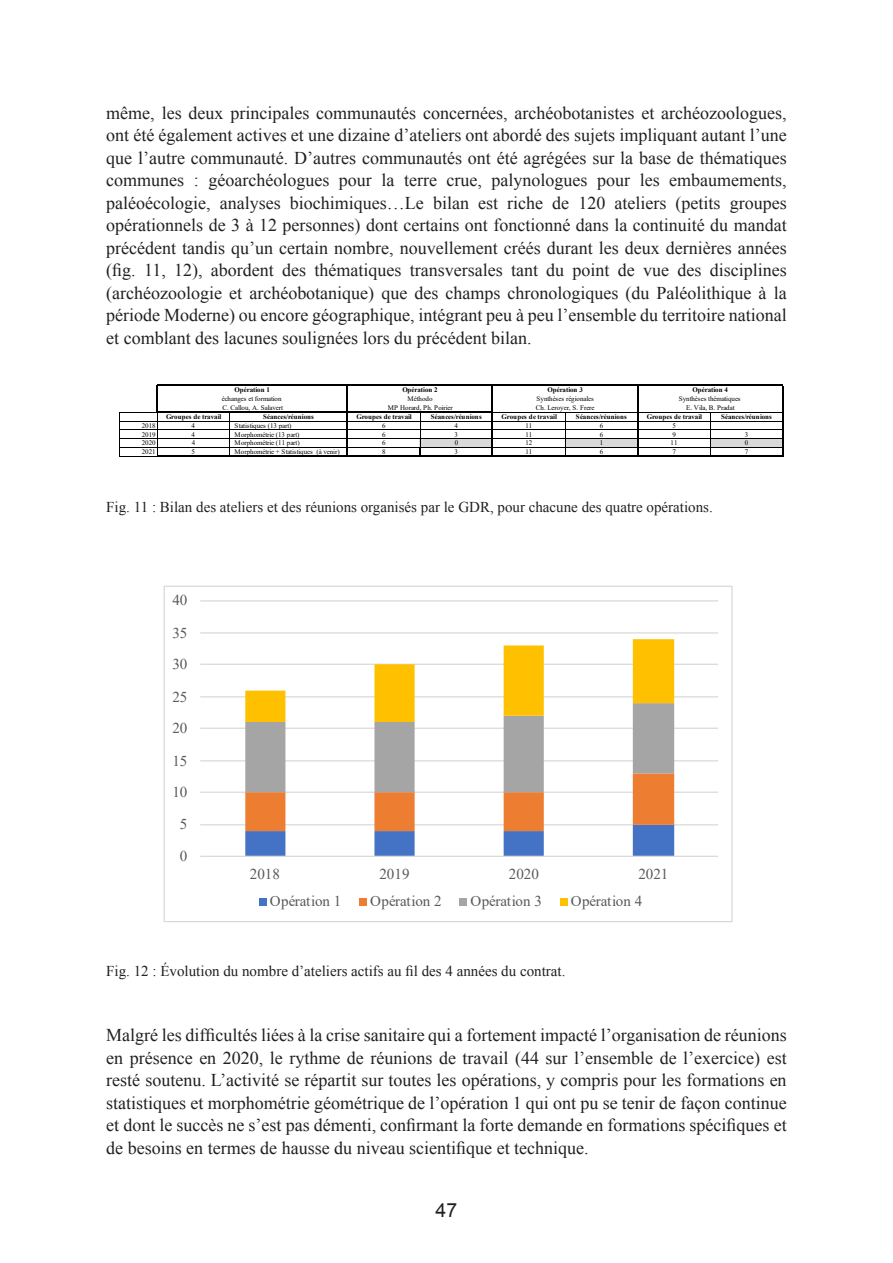
<style>
.page{position:relative;width:893px;height:1263px;background:#fff}
.page>*{position:absolute;margin:0;border:0;box-sizing:border-box;transform-origin:0 0}
.t1{font:19.5px "Arial";color:#231f20}
.t2{font:18px/22.5px "Times New Roman";color:#231f20;text-align:justify}
.t3{font:15px "Times New Roman";color:#231f20}
.t4{font:15px "Times New Roman";color:#595959}
.t5{font:6.9px/8.7px "Times New Roman";color:#000;text-align:center}
.t6{font:700 6.9px "Times New Roman";color:#000}
.t7{font:6.9px "Times New Roman";letter-spacing:-.025em;color:#000}
</style>
<div class="page">
<div style="left:420px;top:438px;width:73px;height:9px;background:#d9d9d9"></div>
<div style="left:565px;top:438px;width:73px;height:9px;background:#d9d9d9"></div>
<div style="left:710px;top:438px;width:73px;height:9px;background:#d9d9d9"></div>
<hr style="left:120px;top:412px;width:36px;height:1px;background:#000">
<svg style="left:156px;top:385px;width:1px;height:28px"></svg>
<hr style="left:157px;top:412px;width:336px;height:1px;background:#000">
<hr style="left:493px;top:412px;width:144px;height:1px;background:#000">
<hr style="left:120px;top:421px;width:227px;height:1px;background:#000">
<hr style="left:348px;top:421px;width:144px;height:1px;background:#000">
<hr style="left:493px;top:421px;width:144px;height:1px;background:#000">
<hr style="left:120px;top:430px;width:227px;height:1px;background:#000">
<hr style="left:348px;top:430px;width:144px;height:1px;background:#000">
<hr style="left:493px;top:430px;width:144px;height:1px;background:#000">
<hr style="left:120px;top:438px;width:227px;height:1px;background:#000">
<hr style="left:348px;top:438px;width:144px;height:1px;background:#000">
<hr style="left:493px;top:438px;width:144px;height:1px;background:#000">
<hr style="left:120px;top:447px;width:227px;height:1px;background:#000">
<hr style="left:348px;top:447px;width:71px;height:1px;background:#000">
<hr style="left:420px;top:413px;width:1px;height:34px;background:#000">
<hr style="left:420px;top:447px;width:72px;height:1px;background:#000">
<hr style="left:493px;top:447px;width:144px;height:1px;background:#000">
<hr style="left:120px;top:456px;width:37px;height:1px;background:#000">
<hr style="left:157px;top:413px;width:1px;height:43px;background:#000">
<hr style="left:347px;top:386px;width:1px;height:71px;background:#000">
<hr style="left:492px;top:386px;width:1px;height:71px;background:#000">
<hr style="left:637px;top:386px;width:1px;height:71px;background:#000">
<hr style="left:782px;top:386px;width:1px;height:71px;background:#000">
<hr style="left:119px;top:412px;width:1px;height:45px;background:#000">
<hr style="left:229px;top:413px;width:1px;height:43px;background:#000">
<hr style="left:565px;top:413px;width:1px;height:43px;background:#000">
<hr style="left:710px;top:413px;width:1px;height:43px;background:#000">
<hr style="left:157px;top:385px;width:626px;height:1px;background:#000">
<hr style="left:638px;top:412px;width:144px;height:1px;background:#000">
<hr style="left:638px;top:421px;width:144px;height:1px;background:#000">
<hr style="left:638px;top:430px;width:144px;height:1px;background:#000">
<hr style="left:638px;top:438px;width:144px;height:1px;background:#000">
<hr style="left:638px;top:447px;width:144px;height:1px;background:#000">
<hr style="left:157px;top:456px;width:626px;height:1px;background:#000">
<hr style="left:200px;top:824px;width:518px;height:1px;background:#d9d9d9">
<hr style="left:200px;top:791px;width:518px;height:2px;background:#d9d9d9">
<hr style="left:200px;top:760px;width:518px;height:1px;background:#d9d9d9">
<hr style="left:200px;top:728px;width:518px;height:1px;background:#d9d9d9">
<hr style="left:200px;top:696px;width:518px;height:1px;background:#d9d9d9">
<hr style="left:200px;top:664px;width:518px;height:1px;background:#d9d9d9">
<hr style="left:200px;top:632px;width:518px;height:1px;background:#d9d9d9">
<hr style="left:200px;top:600px;width:518px;height:1px;background:#d9d9d9">
<svg style="left:245px;top:639px;width:429px;height:217px"></svg>
<hr style="left:200px;top:856px;width:518px;height:1px;background:#d9d9d9">
<div style="left:259px;top:898px;width:8px;height:8px;background:#4472c4"></div>
<div style="left:359px;top:898px;width:8px;height:8px;background:#ed7d31"></div>
<div style="left:460px;top:898px;width:7px;height:8px;background:#a5a5a5"></div>
<div style="left:560px;top:898px;width:7px;height:8px;background:#ffc000"></div>
<p class="t2" style="left:106px;top:101px;width:682px">même, les deux principales communautés concernées, archéobotanistes et archéozoologues, ont été également actives et une dizaine d’ateliers ont abordé des sujets impliquant autant l’une que l’autre communauté. D’autres communautés ont été agrégées sur la base de thématiques communes : géoarchéologues pour la terre crue, palynologues pour les embaumements, paléoécologie, analyses biochimiques…Le bilan est riche de 120 ateliers (petits groupes opérationnels de 3 à 12 personnes) dont certains ont fonctionné dans la continuité du mandat précédent tandis qu’un certain nombre, nouvellement créés durant les deux dernières années (fig. 11, 12), abordent des thématiques transversales tant du point de vue des disciplines (archéozoologie et archéobotanique) que des champs chronologiques (du Paléolithique à la période Moderne) ou encore géographique, intégrant peu à peu l’ensemble du territoire national et comblant des lacunes soulignées lors du précédent bilan.</p>
<p class="t6" style="left:235px;top:385px;width:37px">Opération 1</p>
<p class="t6" style="left:402px;top:385px;width:37px">Opération 2</p>
<p class="t6" style="left:547px;top:385px;width:37px">Opération 3</p>
<p class="t7" style="left:222px;top:394px;width:61px">échanges et formation</p>
<p class="t5" style="left:536px;top:394px;width:59px">Synthèses régionales</p>
<p class="t7" style="left:679px;top:394px;width:63px">Synthèses thématiques</p>
<p class="t5" style="left:536px;top:403px;width:60px">Ch. Leroyer, S. Frere</p>
<p class="t6" style="left:693px;top:385px;width:37px">Opération 4</p>
<p class="t5" style="left:686px;top:403px;width:50px">E. Vila, B. Pradat</p>
<p class="t5" style="left:388px;top:394px;width:67px">Méthodo<br>MP Horard, Ph. Poirier</p>
<p class="t7" style="left:222px;top:403px;width:62px">C. Callou, A. Salavert</p>
<p class="t6" style="left:166px;top:412px;width:57px">Groupes de travail</p>
<p class="t6" style="left:263px;top:412px;width:52px">Séances/réunions</p>
<p class="t6" style="left:356px;top:412px;width:57px">Groupes de travail</p>
<p class="t6" style="left:431px;top:412px;width:52px">Séances/réunions</p>
<p class="t6" style="left:502px;top:412px;width:57px">Groupes de travail</p>
<p class="t6" style="left:576px;top:412px;width:52px">Séances/réunions</p>
<p class="t6" style="left:647px;top:412px;width:57px">Groupes de travail</p>
<p class="t6" style="left:721px;top:412px;width:52px">Séances/réunions</p>
<p class="t5" style="left:142px;top:421px;width:15px">2018</p>
<p class="t5" style="left:192px;top:421px;width:5px">4</p>
<p class="t7" style="left:235px;top:421px;width:58px">Statistiques (13 part)</p>
<p class="t5" style="left:382px;top:421px;width:5px">6</p>
<p class="t5" style="left:455px;top:421px;width:5px">4</p>
<p class="t5" style="left:525px;top:421px;width:8px">11</p>
<p class="t5" style="left:600px;top:421px;width:5px">6</p>
<p class="t5" style="left:672px;top:421px;width:5px">5</p>
<p class="t5" style="left:142px;top:430px;width:15px">2019</p>
<p class="t5" style="left:192px;top:430px;width:5px">4</p>
<p class="t5" style="left:235px;top:430px;width:67px">Morphométrie (13 part)</p>
<p class="t5" style="left:382px;top:430px;width:5px">6</p>
<p class="t5" style="left:455px;top:430px;width:5px">3</p>
<p class="t5" style="left:525px;top:430px;width:8px">11</p>
<p class="t5" style="left:600px;top:430px;width:5px">6</p>
<p class="t5" style="left:672px;top:430px;width:5px">9</p>
<p class="t5" style="left:745px;top:430px;width:5px">3</p>
<p class="t5" style="left:142px;top:438px;width:15px">2020</p>
<p class="t5" style="left:192px;top:438px;width:5px">4</p>
<p class="t5" style="left:235px;top:438px;width:67px">Morphométrie (11 part)</p>
<p class="t5" style="left:382px;top:438px;width:5px">6</p>
<p class="t5" style="left:455px;top:438px;width:5px">0</p>
<p class="t5" style="left:525px;top:438px;width:8px">12</p>
<p class="t5" style="left:600px;top:438px;width:5px">1</p>
<p class="t5" style="left:671px;top:438px;width:8px">11</p>
<p class="t5" style="left:745px;top:438px;width:5px">0</p>
<p class="t5" style="left:142px;top:447px;width:15px">2021</p>
<p class="t5" style="left:192px;top:447px;width:5px">5</p>
<p class="t5" style="left:235px;top:447px;width:107px">Morphométrie + Statistiques (à venir)</p>
<p class="t5" style="left:382px;top:447px;width:5px">8</p>
<p class="t5" style="left:455px;top:447px;width:5px">3</p>
<p class="t5" style="left:525px;top:447px;width:8px">11</p>
<p class="t5" style="left:600px;top:447px;width:5px">6</p>
<p class="t5" style="left:672px;top:447px;width:5px">7</p>
<p class="t5" style="left:745px;top:447px;width:5px">7</p>
<p class="t3" style="left:106px;top:497px;width:608px">Fig. 11 : Bilan des ateliers et des réunions organisés par le GDR, pour chacune des quatre opérations.</p>
<p class="t4" style="left:172px;top:590px;width:17px">40</p>
<p class="t4" style="left:172px;top:622px;width:17px">35</p>
<p class="t4" style="left:172px;top:654px;width:17px">30</p>
<p class="t4" style="left:172px;top:686px;width:17px">25</p>
<p class="t4" style="left:172px;top:718px;width:17px">20</p>
<p class="t4" style="left:172px;top:750px;width:17px">15</p>
<p class="t4" style="left:172px;top:782px;width:17px">10</p>
<p class="t4" style="left:180px;top:813px;width:9px">5</p>
<p class="t4" style="left:180px;top:845px;width:9px">0</p>
<p class="t4" style="left:250px;top:863px;width:32px">2018</p>
<p class="t4" style="left:379px;top:863px;width:32px">2019</p>
<p class="t4" style="left:509px;top:863px;width:32px">2020</p>
<p class="t4" style="left:638px;top:863px;width:32px">2021</p>
<p class="t4" style="left:270px;top:891px;width:73px">Opération 1</p>
<p class="t4" style="left:370px;top:891px;width:73px">Opération 2</p>
<p class="t4" style="left:470px;top:891px;width:73px">Opération 3</p>
<p class="t4" style="left:571px;top:891px;width:73px">Opération 4</p>
<p class="t3" style="left:106px;top:960px;width:461px">Fig. 12 : Évolution du nombre d’ateliers actifs au fil des 4 années du contrat.</p>
<p class="t2" style="left:106px;top:1024px;width:682px">Malgré les difficultés liées à la crise sanitaire qui a fortement impacté l’organisation de réunions en présence en 2020, le rythme de réunions de travail (44 sur l’ensemble de l’exercice) est resté soutenu. L’activité se répartit sur toutes les opérations, y compris pour les formations en statistiques et morphométrie géométrique de l’opération 1 qui ont pu se tenir de façon continue et dont le succès ne s’est pas démenti, confirmant la forte demande en formations spécifiques et de besoins en termes de hausse du niveau scientifique et technique.</p>
<p class="t1" style="left:436px;top:1197px;width:23px">47</p>
</div>
